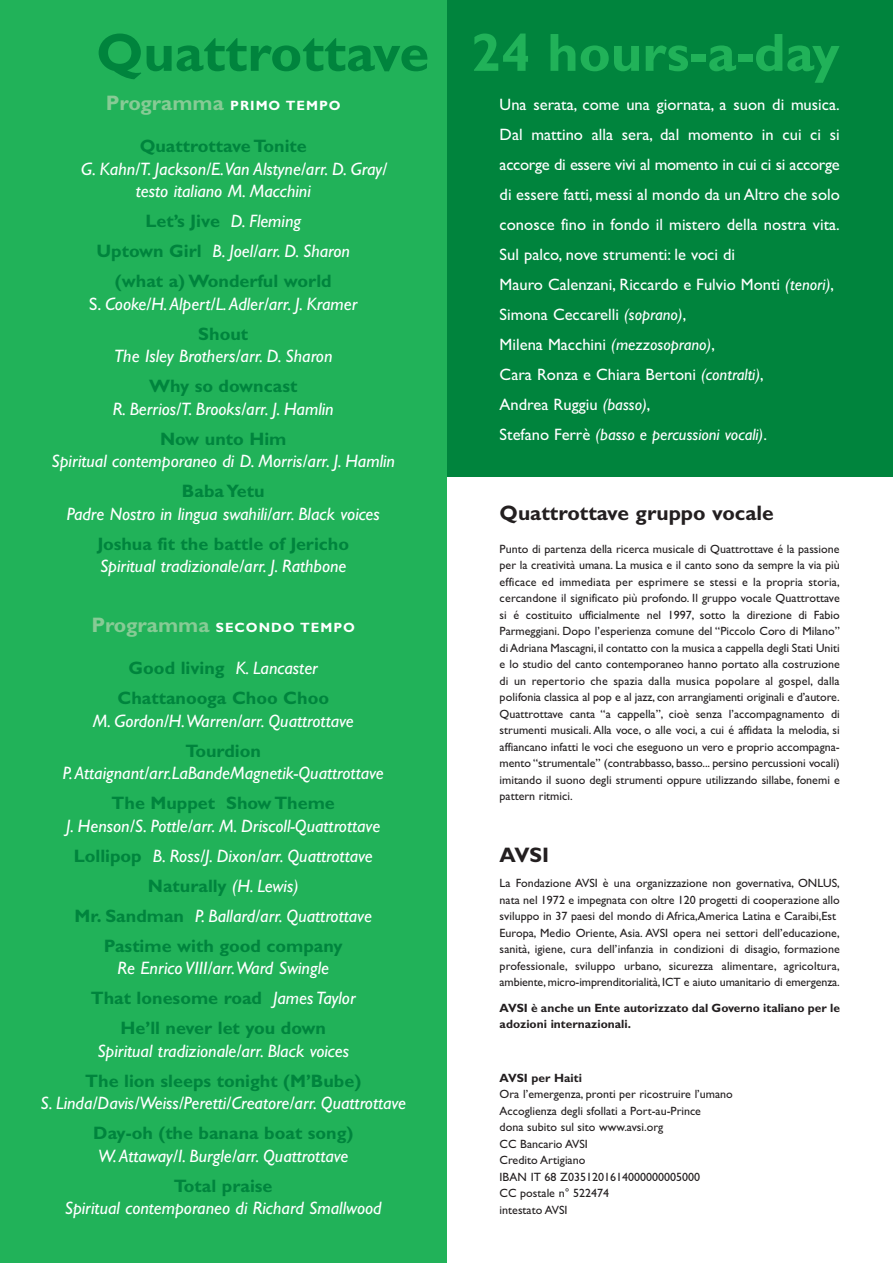
<style>
.page{position:relative;width:893px;height:1263px;background:#fff}
.page>*{position:absolute;margin:0;border:0;box-sizing:border-box;transform-origin:0 0}
.t1{font:700 54px "Gill Sans";color:#21b259}
.t2{font:700 21px "Gill Sans";color:#231f20}
.t3{font:italic 18px/30px "Gill Sans";color:#fff;text-align:center}
.t4{font:700 18px/30px "Gill Sans";color:#00843d;text-align:center}
.t5{font:16.5px/30px "Gill Sans";color:#fff}
.t6{font:700 13.5px "Gill Sans";letter-spacing:.075em;color:#fff}
.t7{font:12px/16.5px "Gill Sans";color:#231f20}
.t8{font:700 12px/16.5px "Gill Sans";color:#231f20}
.s1{color:#00843d}
.s2{font-size:21px;color:#87cb95}
.s3{font-weight:400;font-style:italic;color:#fff}
.s4{font-style:normal}
.s5{font-weight:700;font-style:normal;color:#00843d}
.s6{font-style:italic}
</style>
<div class="page">
<div style="left:446px;top:0;width:447px;height:476px;background:#00843d"></div>
<div style="left:0;top:0;width:446px;height:1263px;background:#21b259"></div>
<h1 class="t1" style="left:96px;top:32px;width:745px"><span class="s1">Quattrottave</span> 24 hours-a-day</h1>
<p class="t6" style="left:106px;top:100px;width:237px"><span class="s2">Programma</span> PRIMO TEMPO</p>
<h3 class="t4" style="left:140px;top:133px;width:169px">Quattrottave Tonite</h3>
<h3 class="t3" style="left:136px;top:159px;width:253px;line-height:22.5px;text-align:left;text-indent:-55px">G. Kahn/T. Jackson/E.Van Alstyne/arr. D. Gray/ testo italiano M. Macchini</h3>
<h3 class="t4" style="left:96px;top:208px;width:255px">Let’s Jive <span class="s3">D. Fleming<br></span>Uptown Girl <span class="s3">B. Joel/arr. D. Sharon </span>(what a) Wonderful world</h3>
<h3 class="t3" style="left:89px;top:290px;width:270px"><span class="s4">S.</span> Cooke/H.Alpert/L.Adler/arr. J. Kramer<br><span class="s5">Shout</span></h3>
<h3 class="t3" style="left:114px;top:343px;width:220px">The Isley Brothers/arr. D. Sharon</h3>
<h3 class="t4" style="left:149px;top:373px;width:150px">Why so downcast</h3>
<h3 class="t3" style="left:113px;top:395px;width:222px">R. Berrios/T. Brooks/arr. J. Hamlin</h3>
<h3 class="t4" style="left:160px;top:425px;width:128px">Now unto Him</h3>
<h3 class="t3" style="left:52px;top:448px;width:345px">Spiritual contemporaneo di D. Morris/arr. J. Hamlin</h3>
<h3 class="t4" style="left:182px;top:478px;width:84px">Baba Yetu</h3>
<h3 class="t3" style="left:67px;top:500px;width:315px">Padre Nostro in lingua swahili/arr. Black voices</h3>
<h3 class="t4" style="left:97px;top:530px;width:253px">Joshua fit the battle of Jericho</h3>
<h3 class="t3" style="left:100px;top:553px;width:248px">Spiritual tradizionale/arr. J. Rathbone</h3>
<p class="t6" style="left:91px;top:622px;width:265px"><span class="s2">Programma</span> SECONDO TEMPO</p>
<h3 class="t4" style="left:117px;top:655px;width:213px">Good living <span class="s3">K. Lancaster<br></span>Chattanooga Choo Choo</h3>
<h3 class="t3" style="left:93px;top:707px;width:263px">M. Gordon/H.Warren/arr. Quattrottave</h3>
<h3 class="t4" style="left:185px;top:737px;width:77px">Tourdion</h3>
<h3 class="t3" style="left:63px;top:760px;width:323px">P.Attaignant/arr.LaBandeMagnetik-Quattrottave</h3>
<h3 class="t4" style="left:112px;top:790px;width:225px">The Muppet Show Theme</h3>
<h3 class="t3" style="left:66px;top:812px;width:315px">J. Henson/S. Pottle/arr. M. Driscoll-Quattrottave <span class="s5">Lollipop</span> B. Ross/J. Dixon/arr. Quattrottave <span class="s5">Naturally</span> (H. Lewis)<br><span class="s5">Mr. Sandman</span> P. Ballard/arr. Quattrottave <span class="s5">Pastime with good company</span></h3>
<h3 class="t3" style="left:91px;top:955px;width:266px">Re Enrico VIII/arr.Ward Swingle<br><span class="s5">That lonesome road</span> James Taylor<br><span class="s5">He’ll never let you down</span></h3>
<h3 class="t3" style="left:97px;top:1037px;width:253px">Spiritual tradizionale/arr. Black voices</h3>
<h3 class="t4" style="left:85px;top:1067px;width:278px">The lion sleeps tonight (M’Bube)</h3>
<h3 class="t3" style="left:40px;top:1090px;width:367px">S. Linda/Davis/Weiss/Peretti/Creatore/arr. Quattrottave</h3>
<h3 class="t4" style="left:93px;top:1120px;width:262px">Day-oh (the banana boat song)</h3>
<h3 class="t3" style="left:98px;top:1142px;width:252px">W.Attaway/I. Burgle/arr. Quattrottave</h3>
<h3 class="t4" style="left:174px;top:1172px;width:100px">Total praise</h3>
<h3 class="t3" style="left:65px;top:1195px;width:318px">Spiritual contemporaneo di Richard Smallwood</h3>
<p class="t5" style="left:500px;top:89px;width:342px">Una serata, come una giornata, a suon di musica.<br>Dal mattino alla sera, dal momento in cui ci si accorge di essere vivi al momento in cui ci si accorge di essere fatti, messi al mondo da un Altro che solo conosce fino in fondo il mistero della nostra vita.<br>Sul palco, nove strumenti: le voci di<br>Mauro Calenzani, Riccardo e Fulvio Monti <span class="s6">(tenori)</span>, Simona Ceccarelli <span class="s6">(soprano)</span>,<br>Milena Macchini <span class="s6">(mezzosoprano)</span>,<br>Cara Ronza e Chiara Bertoni <span class="s6">(contralti)</span>,<br>Andrea Ruggiu <span class="s6">(basso)</span>,<br>Stefano Ferrè <span class="s6">(basso e percussioni vocali)</span>.</p>
<h2 class="t2" style="left:500px;top:505px;width:276px">Quattrottave gruppo vocale</h2>
<p class="t7" style="left:500px;top:540px;width:342px;text-align:justify">Punto di partenza della ricerca musicale di Quattrottave é la passione per la creatività umana. La musica e il canto sono da sempre la via più efficace ed immediata per esprimere se stessi e la propria storia, cercandone il significato più profondo. Il gruppo vocale Quattrottave si é costituito ufficialmente nel 1997, sotto la direzione di Fabio Parmeggiani. Dopo l’esperienza comune del “Piccolo Coro di Milano” di Adriana Mascagni,il contatto con la musica a cappella degli Stati Uniti e lo studio del canto contemporaneo hanno portato alla costruzione di un repertorio che spazia dalla musica popolare al gospel, dalla polifonia classica al pop e al jazz, con arrangiamenti originali e d’autore.<br>Quattrottave canta “a cappella”, cioè senza l’accompagnamento di strumenti musicali. Alla voce, o alle voci, a cui é affidata la melodia, si affiancano infatti le voci che eseguono un vero e proprio accompagna&shy;mento “strumentale” (contrabbasso, basso... persino percussioni vocali) imitando il suono degli strumenti oppure utilizzando sillabe, fonemi e pattern ritmici.</p>
<h2 class="t2" style="left:500px;top:847px;width:51px">AVSI</h2>
<p class="t7" style="left:500px;top:875px;width:342px">La Fondazione AVSI è una organizzazione non governativa, ONLUS, nata nel 1972 e impegnata con oltre 120 progetti di cooperazione allo sviluppo in 37 paesi del mondo di Africa,America Latina e Caraibi,Est Europa, Medio Oriente, Asia. AVSI opera nei settori dell’educazione, sanità, igiene, cura dell’infanzia in condizioni di disagio, formazione professionale, sviluppo urbano, sicurezza alimentare, agricoltura, ambiente, micro-imprenditorialità, ICT e aiuto umanitario di emergenza.</p>
<p class="t8" style="left:500px;top:1000px;width:342px">AVSI è anche un Ente autorizzato dal Governo italiano per le adozioni internazionali.</p>
<p class="t8" style="left:500px;top:1071px;width:84px">AVSI per Haiti</p>
<p class="t7" style="left:500px;top:1086px;width:235px">Ora l’emergenza, pronti per ricostruire l’umano<br>Accoglienza degli sfollati a Port-au-Prince<br>dona subito sul sito www.avsi.org<br>CC Bancario AVSI<br>Credito Artigiano<br>IBAN IT 68 Z0351201614000000005000<br>CC postale n° 522474<br>intestato AVSI</p>
</div>
